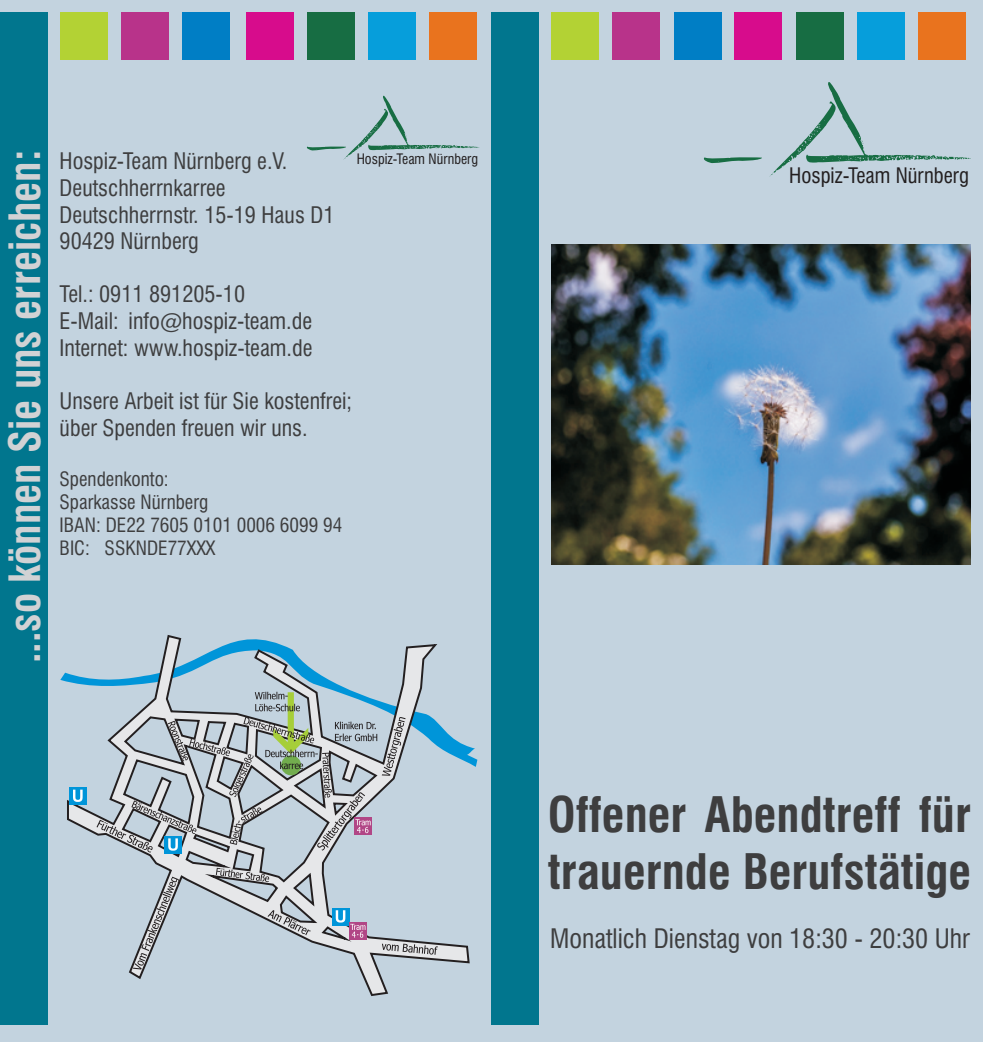
<style>
.page{position:relative;width:983px;height:1042px;background:#fff}
.page>*{position:absolute;margin:0;border:0;box-sizing:border-box;transform-origin:0 0}
.t1{font:700 condensed 47.6px/57.2px "Swiss 721 BT";color:#3e3e3f}
.t2{font:700 condensed 42px "Swiss 721 BT";color:#d1d2d4}
.t3{font:condensed 26.07px "Swiss 721 BT";color:#3e3e3f}
.t4{font:condensed 22.22px/26.6px "Swiss 721 BT";color:#3e3e3f}
.t5{font:condensed 20.82px "Swiss 721 BT";color:#231f20}
.t6{font:condensed 19.25px/23.1px "Swiss 721 BT";color:#3e3e3f}
.t7{font:condensed 14px "Swiss 721 BT";color:#231f20}
</style>
<div class="page">
<div style="left:0;top:0;width:982px;height:1042px;background:#c3d3df"></div>
<div style="left:491px;top:12px;width:48px;height:1013px;background:#01768e"></div>
<div style="left:0;top:12px;width:47px;height:1013px;background:#01768e"></div>
<div style="left:307px;top:12px;width:47px;height:48px;background:#176d43"></div>
<div style="left:795px;top:12px;width:48px;height:48px;background:#176d43"></div>
<div style="left:551px;top:12px;width:48px;height:48px;background:#b3d234"></div>
<div style="left:60px;top:12px;width:48px;height:48px;background:#b3d234"></div>
<div style="left:368px;top:12px;width:47px;height:48px;background:#069edb"></div>
<div style="left:856px;top:12px;width:48px;height:48px;background:#069edb"></div>
<div style="left:612px;top:12px;width:48px;height:48px;background:#b8338a"></div>
<div style="left:121px;top:12px;width:48px;height:48px;background:#b8338a"></div>
<div style="left:429px;top:12px;width:47px;height:48px;background:#e9731e"></div>
<div style="left:917px;top:12px;width:48px;height:48px;background:#e9731e"></div>
<div style="left:673px;top:12px;width:48px;height:48px;background:#007ec5"></div>
<div style="left:182px;top:12px;width:48px;height:48px;background:#007ec5"></div>
<div style="left:246px;top:12px;width:47px;height:48px;background:#d70c8c"></div>
<div style="left:734px;top:12px;width:48px;height:48px;background:#d70c8c"></div>
<svg style="left:307px;top:95px;width:172px;height:64px"></svg>
<svg style="left:703px;top:82px;width:267px;height:94px"></svg>
<svg style="left:66px;top:635px;width:404px;height:361px"></svg>
<svg style="left:382px;top:943px;width:56px;height:12px"></svg>
<svg style="left:133px;top:876px;width:46px;height:93px"></svg>
<svg style="left:216px;top:868px;width:53px;height:14px"></svg>
<svg style="left:267px;top:910px;width:43px;height:25px"></svg>
<div style="left:69px;top:787px;width:17px;height:17px;background:#0095d9"></div>
<svg style="left:73px;top:789px;width:10px;height:13px"></svg>
<div style="left:164px;top:836px;width:17px;height:17px;background:#0095d9"></div>
<div style="left:332px;top:908px;width:17px;height:17px;background:#0095d9"></div>
<svg style="left:349px;top:922px;width:17px;height:17px"></svg>
<svg style="left:335px;top:910px;width:30px;height:28px"></svg>
<svg style="left:96px;top:692px;width:309px;height:160px"></svg>
<img style="left:551px;top:244px;width:418px;height:320px">
<h2 class="t2" style="left:8px;top:663px;width:515px;rotate:-90deg">...so können Sie uns erreichen:</h2>
<p class="t4" style="left:60px;top:150px;width:276px">Hospiz-Team Nürnberg e.V.<br>Deutschherrnkarree<br>Deutschherrnstr. 15-19 Haus D1<br>90429 Nürnberg</p>
<p class="t4" style="left:60px;top:283px;width:254px">Tel.: 0911 891205-10<br>E-Mail: info@hospiz-team.de<br>Internet: www.hospiz-team.de</p>
<p class="t4" style="left:60px;top:390px;width:294px">Unsere Arbeit ist für Sie kostenfrei; über Spenden freuen wir uns.</p>
<p class="t6" style="left:60px;top:470px;width:284px">Spendenkonto:<br>Sparkasse Nürnberg<br>IBAN: DE22 7605 0101 0006 6099 94<br>BIC: SSKNDE77XXX</p>
<p class="t7" style="left:356px;top:153px;width:123px">Hospiz-Team Nürnberg</p>
<p class="t5" style="left:789px;top:167px;width:181px">Hospiz-Team Nürnberg</p>
<h1 class="t1" style="left:547px;top:791px;width:425px">Offener Abendtreff für trauernde Berufstätige</h1>
<p class="t3" style="left:550px;top:928px;width:421px">Monatlich Dienstag von 18:30 - 20:30 Uhr</p>
</div>
